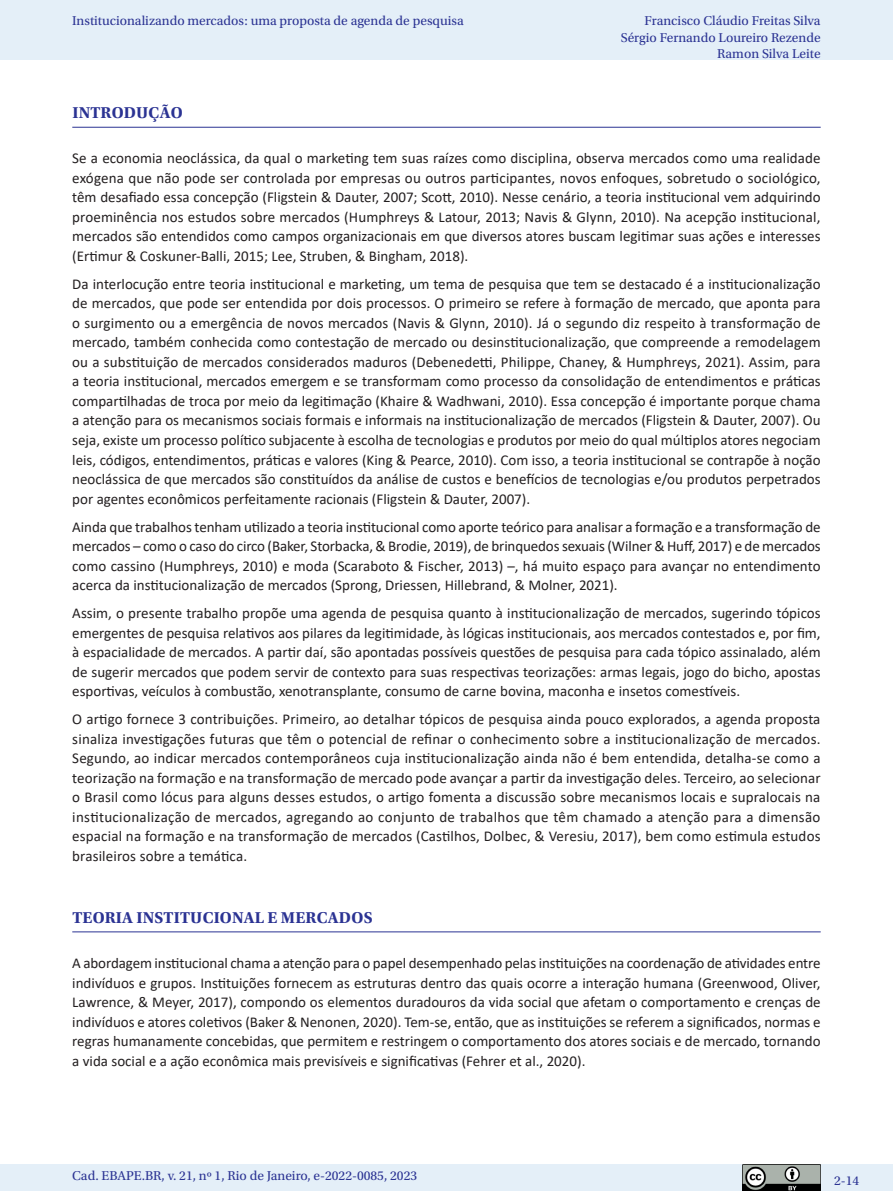
<style>
.page{position:relative;width:893px;height:1191px;background:#fff}
.page>*{position:absolute;margin:0;border:0;box-sizing:border-box;transform-origin:0 0}
._07_1_sub_1{font:700 16.5px "Utopia Std";letter-spacing:.01em;color:#2b3393}
._06_0_texto{font:15px/19.5px "Calibri";color:#231f20;text-align:justify}
.t1{font:13.5px/16.5px "Utopia Std";color:#2b3393;text-align:right}
</style>
<div class="page">
<div style="left:0;top:0;width:893px;height:60px;background:#e4eff8"></div>
<div style="left:0;top:1164px;width:893px;height:27px;background:#e4eff8"></div>
<img style="left:743px;top:1164px;width:78px;height:27px">
<hr style="left:72px;top:127px;width:749px;height:1px;background:#2b3393">
<hr style="left:72px;top:931px;width:749px;height:1px;background:#2b3393">
<p class="t1" style="left:72px;top:13px;width:393px">Institucionalizando mercados: uma proposta de agenda de pesquisa</p>
<p class="t1" style="left:621px;top:13px;width:201px">Francisco Cláudio Freitas Silva<br>Sérgio Fernando Loureiro Rezende<br>Ramon Silva Leite</p>
<p class="_07_1_sub_1" style="left:72px;top:103px;width:112px">INTRODUÇÃO</p>
<p class="_06_0_texto" style="left:72px;top:148px;width:750px">Se a economia neoclássica, da qual o marketing tem suas raízes como disciplina, observa mercados como uma realidade exógena que não pode ser controlada por empresas ou outros participantes, novos enfoques, sobretudo o sociológico, têm desafiado essa concepção (Fligstein &amp; Dauter, 2007; Scott, 2010). Nesse cenário, a teoria institucional vem adquirindo proeminência nos estudos sobre mercados (Humphreys &amp; Latour, 2013; Navis &amp; Glynn, 2010). Na acepção institucional, mercados são entendidos como campos organizacionais em que diversos atores buscam legitimar suas ações e interesses (Ertimur &amp; Coskuner-Balli, 2015; Lee, Struben, &amp; Bingham, 2018).</p>
<p class="_06_0_texto" style="left:72px;top:274px;width:750px">Da interlocução entre teoria institucional e marketing, um tema de pesquisa que tem se destacado é a institucionalização de mercados, que pode ser entendida por dois processos. O primeiro se refere à formação de mercado, que aponta para o surgimento ou a emergência de novos mercados (Navis &amp; Glynn, 2010). Já o segundo diz respeito à transformação de mercado, também conhecida como contestação de mercado ou desinstitucionalização, que compreende a remodelagem ou a substituição de mercados considerados maduros (Debenedetti, Philippe, Chaney, &amp; Humphreys, 2021). Assim, para a teoria institucional, mercados emergem e se transformam como processo da consolidação de entendimentos e práticas compartilhadas de troca por meio da legitimação (Khaire &amp; Wadhwani, 2010). Essa concepção é importante porque chama a atenção para os mecanismos sociais formais e informais na institucionalização de mercados (Fligstein &amp; Dauter, 2007). Ou seja, existe um processo político subjacente à escolha de tecnologias e produtos por meio do qual múltiplos atores negociam leis, códigos, entendimentos, práticas e valores (King &amp; Pearce, 2010). Com isso, a teoria institucional se contrapõe à noção neoclássica de que mercados são constituídos da análise de custos e benefícios de tecnologias e/ou produtos perpetrados por agentes econômicos perfeitamente racionais (Fligstein &amp; Dauter, 2007).</p>
<p class="_06_0_texto" style="left:72px;top:516px;width:750px">Ainda que trabalhos tenham utilizado a teoria institucional como aporte teórico para analisar a formação e a transformação de mercados – como o caso do circo (Baker, Storbacka, &amp; Brodie, 2019), de brinquedos sexuais (Wilner &amp; Huff, 2017) e de mercados como cassino (Humphreys, 2010) e moda (Scaraboto &amp; Fischer, 2013) –, há muito espaço para avançar no entendimento acerca da institucionalização de mercados (Sprong, Driessen, Hillebrand, &amp; Molner, 2021).</p>
<p class="_06_0_texto" style="left:72px;top:603px;width:750px">Assim, o presente trabalho propõe uma agenda de pesquisa quanto à institucionalização de mercados, sugerindo tópicos emergentes de pesquisa relativos aos pilares da legitimidade, às lógicas institucionais, aos mercados contestados e, por fim, à espacialidade de mercados. A partir daí, são apontadas possíveis questões de pesquisa para cada tópico assinalado, além de sugerir mercados que podem servir de contexto para suas respectivas teorizações: armas legais, jogo do bicho, apostas esportivas, veículos à combustão, xenotransplante, consumo de carne bovina, maconha e insetos comestíveis.</p>
<p class="_06_0_texto" style="left:72px;top:709px;width:750px">O artigo fornece 3 contribuições. Primeiro, ao detalhar tópicos de pesquisa ainda pouco explorados, a agenda proposta sinaliza investigações futuras que têm o potencial de refinar o conhecimento sobre a institucionalização de mercados.<br>Segundo, ao indicar mercados contemporâneos cuja institucionalização ainda não é bem entendida, detalha-se como a teorização na formação e na transformação de mercado pode avançar a partir da investigação deles. Terceiro, ao selecionar o Brasil como lócus para alguns desses estudos, o artigo fomenta a discussão sobre mecanismos locais e supralocais na institucionalização de mercados, agregando ao conjunto de trabalhos que têm chamado a atenção para a dimensão espacial na formação e na transformação de mercados (Castilhos, Dolbec, &amp; Veresiu, 2017), bem como estimula estudos brasileiros sobre a temática.</p>
<p class="_07_1_sub_1" style="left:72px;top:908px;width:302px">TEORIA INSTITUCIONAL E MERCADOS</p>
<p class="_06_0_texto" style="left:72px;top:953px;width:750px">A abordagem institucional chama a atenção para o papel desempenhado pelas instituições na coordenação de atividades entre indivíduos e grupos. Instituições fornecem as estruturas dentro das quais ocorre a interação humana (Greenwood, Oliver, Lawrence, &amp; Meyer, 2017), compondo os elementos duradouros da vida social que afetam o comportamento e crenças de indivíduos e atores coletivos (Baker &amp; Nenonen, 2020). Tem-se, então, que as instituições se referem a significados, normas e regras humanamente concebidas, que permitem e restringem o comportamento dos atores sociais e de mercado, tornando a vida social e a ação econômica mais previsíveis e significativas (Fehrer et al., 2020).</p>
<p class="t1" style="left:72px;top:1167px;width:346px">Cad. EBAPE.BR, v. 21, nº 1, Rio de Janeiro, e-2022-0085, 2023</p>
<p class="t1" style="left:834px;top:1172px;width:27px">2-14</p>
</div>
